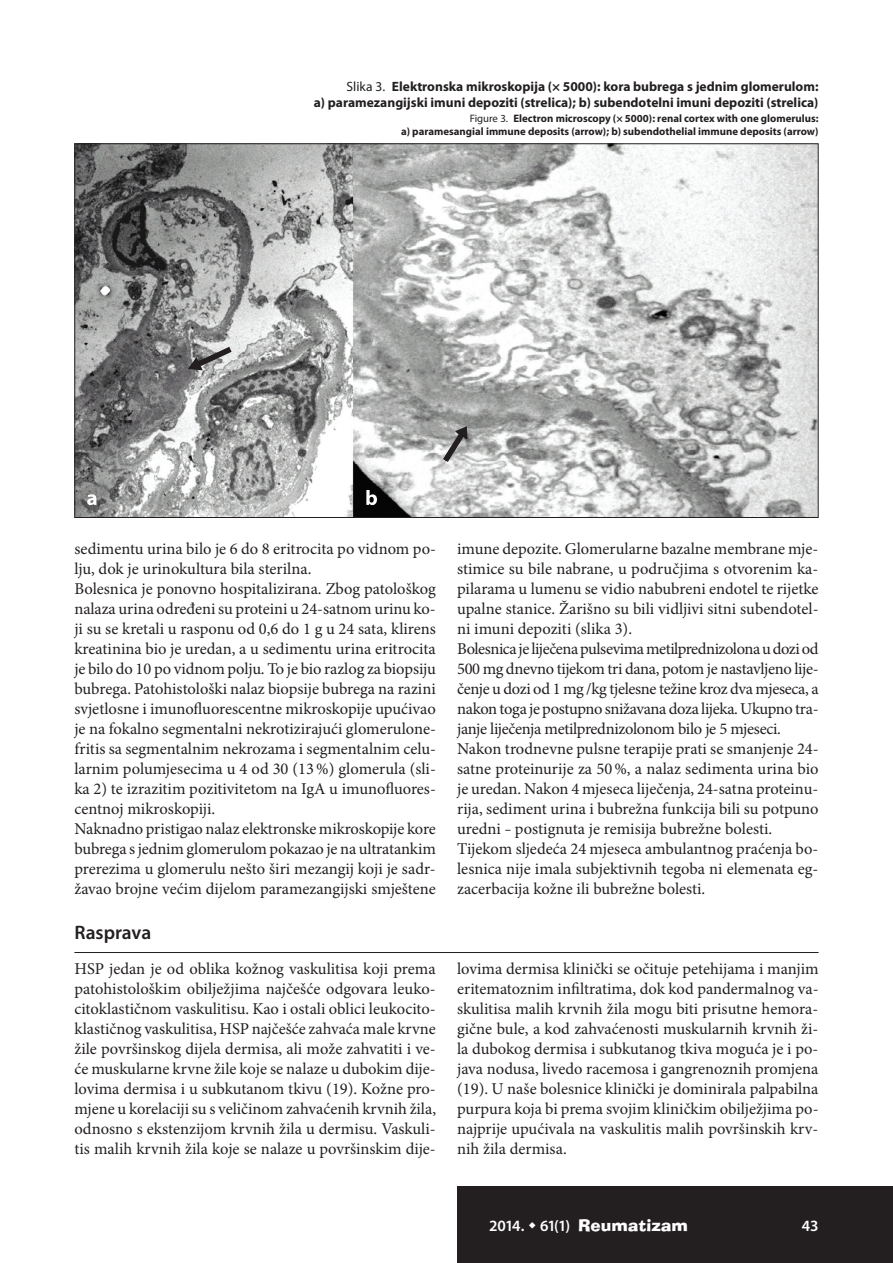
<style>
.page{position:relative;width:893px;height:1263px;background:#fff}
.page>*{position:absolute;margin:0;border:0;box-sizing:border-box;transform-origin:0 0}
.t1{font:600 19.5px "Myriad Pro";color:#231f20}
.t2{font:16.5px/20px "Minion Pro";color:#231f20}
.t3{font:600 15.75px "Myriad Pro";letter-spacing:-.05em;color:#fff}
.t4{font:700 13.5px/16.2px "Myriad Pro";color:#231f20;text-align:right}
.t5{font:700 10.8px/12.9px "Myriad Pro";color:#231f20;text-align:right}
.s1{font-weight:400}
.s2{font-family:"Ad Lib BT";font-weight:400;font-size:16.35px}
</style>
<div class="page">
<div style="left:457px;top:1186px;width:436px;height:77px;background:#231f20"></div>
<img style="left:76px;top:145px;width:741px;height:371px">
<svg style="left:443px;top:426px;width:25px;height:36px"></svg>
<svg style="left:188px;top:347px;width:44px;height:23px"></svg>
<svg style="left:87px;top:494px;width:10px;height:11px"></svg>
<svg style="left:366px;top:490px;width:11px;height:15px"></svg>
<hr style="left:74px;top:952px;width:745px;height:1px;background:#231f20">
<p class="t4" style="left:314px;top:78px;width:506px"><span class="s1">Slika 3.</span> Elektronska mikroskopija (× 5000): kora bubrega s jednim glomerulom:<br>a) paramezangijski imuni depoziti (strelica); b) subendotelni imuni depoziti (strelica)</p>
<p class="t5" style="left:401px;top:111px;width:419px"><span class="s1">Figure 3.</span> Electron microscopy (× 5000): renal cortex with one glomerulus:<br>a) paramesangial immune deposits (arrow); b) subendothelial immune deposits (arrow)</p>
<p class="t2" style="left:74px;top:539px;width:363px">sedimentu urina bilo je 6 do 8 eritrocita po vidnom po&shy;lju, dok je urinokultura bila sterilna.<br>Bolesnica je ponovno hospitalizirana. Zbog patološkog nalaza urina određeni su proteini u 24-satnom urinu ko&shy;ji su se kretali u rasponu od 0,6 do 1 g u 24 sata, klirens kreatinina bio je uredan, a u sedimentu urina eritrocita je bilo do 10 po vidnom polju. To je bio razlog za biopsiju bubrega. Patohistološki nalaz biopsije bubrega na razini svjetlosne i imunofluorescentne mikroskopije upućivao je na fokalno segmentalni nekrotizirajući glomerulone&shy;fritis sa segmentalnim nekrozama i segmentalnim celu&shy;larnim polumjesecima u 4 od 30 (13 %) glomerula (sli&shy;ka 2) te izrazitim pozitivitetom na IgA u imunofluores&shy;centnoj mikroskopiji.<br>Naknadno pristigao nalaz elektronske mikroskopije kore bubrega s jednim glomerulom pokazao je na ultratankim prerezima u glomerulu nešto širi mezangij koji je sadr&shy;žavao brojne većim dijelom paramezangijski smještene</p>
<p class="t2" style="left:457px;top:539px;width:363px">imune depozite. Glomerularne bazalne membrane mje&shy;stimice su bile nabrane, u područjima s otvorenim ka&shy;pilarama u lumenu se vidio nabubreni endotel te rijetke upalne stanice. Žarišno su bili vidljivi sitni subendotel&shy;ni imuni depoziti (slika 3).<br>Bolesnica je liječena pulsevima metilprednizolona u dozi od 500 mg dnevno tijekom tri dana, potom je nastavljeno lije&shy;čenje u dozi od 1 mg /kg tjelesne težine kroz dva mjeseca, a nakon toga je postupno snižavana doza lijeka. Ukupno tra&shy;janje liječenja metilprednizolonom bilo je 5 mjeseci.<br>Nakon trodnevne pulsne terapije prati se smanjenje 24- satne proteinurije za 50 %, a nalaz sedimenta urina bio je uredan. Nakon 4 mjeseca liječenja, 24-satna proteinu&shy;rija, sediment urina i bubrežna funkcija bili su potpuno uredni – postignuta je remisija bubrežne bolesti.<br>Tijekom sljedeća 24 mjeseca ambulantnog praćenja bo&shy;lesnica nije imala subjektivnih tegoba ni elemenata eg&shy;zacerbacija kožne ili bubrežne bolesti.</p>
<p class="t1" style="left:74px;top:920px;width:78px">Rasprava</p>
<p class="t2" style="left:74px;top:959px;width:363px;text-align:justify">HSP jedan je od oblika kožnog vaskulitisa koji prema patohistološkim obilježjima najčešće odgovara leuko&shy;citoklastičnom vaskulitisu. Kao i ostali oblici leukocito&shy;klastičnog vaskulitisa, HSP najčešće zahvaća male krvne žile površinskog dijela dermisa, ali može zahvatiti i ve&shy;će muskularne krvne žile koje se nalaze u dubokim dije&shy;lovima dermisa i u subkutanom tkivu (19). Kožne pro&shy;mjene u korelaciji su s veličinom zahvaćenih krvnih žila, odnosno s ekstenzijom krvnih žila u dermisu. Vaskuli&shy;tis malih krvnih žila koje se nalaze u površinskim dije-</p>
<p class="t2" style="left:457px;top:959px;width:363px;text-align:justify">lovima dermisa klinički se očituje petehijama i manjim eritematoznim infiltratima, dok kod pandermalnog va&shy;skulitisa malih krvnih žila mogu biti prisutne hemora&shy;gične bule, a kod zahvaćenosti muskularnih krvnih ži&shy;la dubokog dermisa i subkutanog tkiva moguća je i po&shy;java nodusa, livedo racemosa i gangrenoznih promjena (19). U naše bolesnice klinički je dominirala palpabilna purpura koja bi prema svojim kliničkim obilježjima po&shy;najprije upućivala na vaskulitis malih površinskih krv&shy;nih žila dermisa.</p>
<p class="t3" style="left:489px;top:1216px;width:201px">2014. 61(1) <span class="s2">Reumatizam</span></p>
<p class="t3" style="left:802px;top:1216px;width:18px">43</p>
</div>
